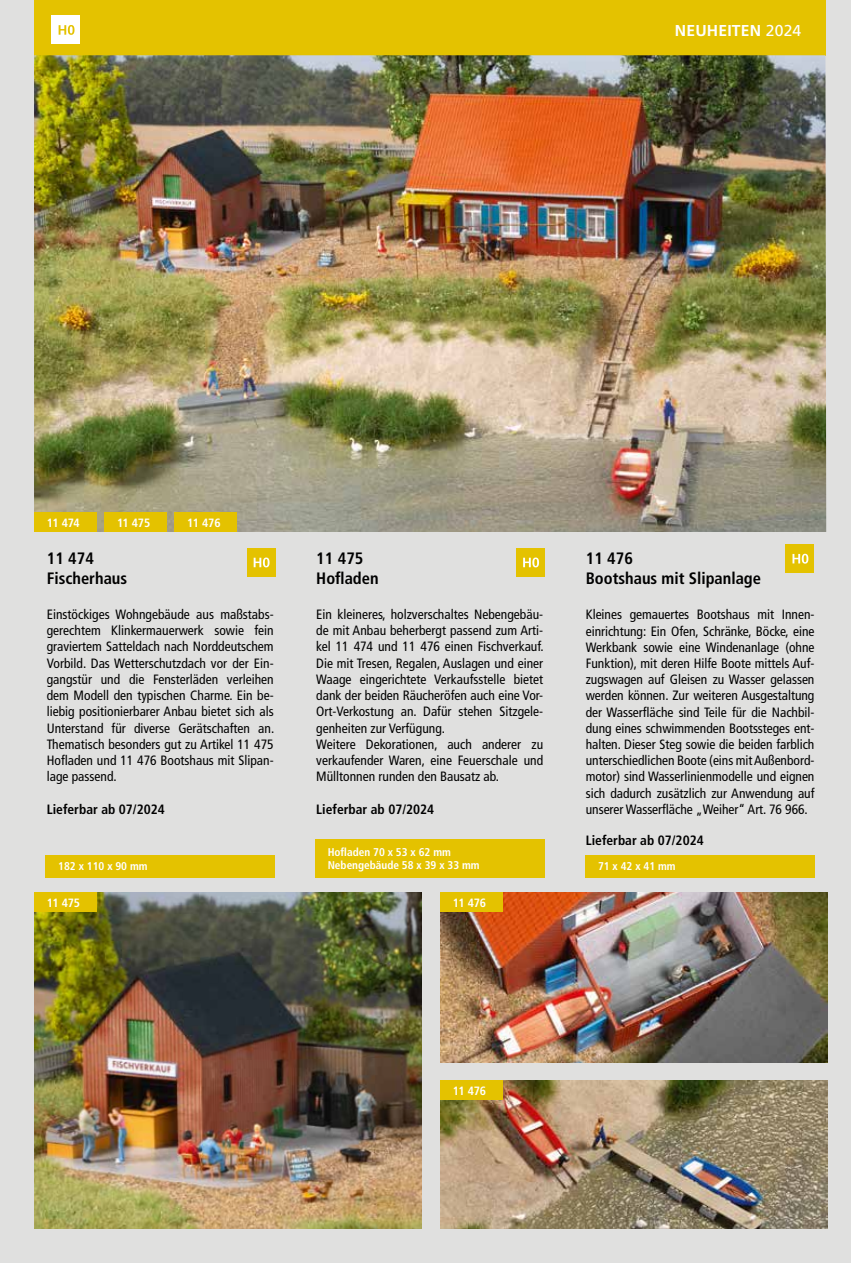
<style>
.page{position:relative;width:851px;height:1263px;background:#fff}
.page>*{position:absolute;margin:0;border:0;box-sizing:border-box;transform-origin:0 0}
.t1{font:700 condensed 16.5px/19.8px "Frutiger LT Com";color:#000}
.t2{font:700 15.75px "Frutiger LT Com";letter-spacing:.01em;color:#fff}
.t3{font:condensed 13.5px/16.2px "Frutiger LT Com";color:#000;text-align:justify}
.t4{font:700 condensed 13.5px "Frutiger LT Com";color:#000}
.t5{font:700 condensed 12px "Frutiger LT Com";letter-spacing:-.02em;color:#fff}
.t6{font:700 condensed 11.25px/13.5px "Frutiger LT Com";color:#fff}
.s1{font-weight:400}
</style>
<div class="page">
<div style="left:0;top:0;width:850px;height:1263px;background:#e0e0df"></div>
<div style="left:34px;top:0;width:791px;height:56px;background:#e4c200"></div>
<img style="left:34px;top:892px;width:387px;height:337px">
<div style="left:34px;top:892px;width:62px;height:20px;background:#e4c200"></div>
<img style="left:34px;top:55px;width:792px;height:477px">
<div style="left:45px;top:855px;width:230px;height:22px;background:#e4c200"></div>
<div style="left:247px;top:548px;width:28px;height:28px;background:#e4c200"></div>
<svg style="left:253px;top:557px;width:16px;height:10px"></svg>
<div style="left:52px;top:16px;width:28px;height:28px;background:#fff"></div>
<svg style="left:59px;top:25px;width:15px;height:10px"></svg>
<div style="left:516px;top:548px;width:28px;height:28px;background:#e4c200"></div>
<svg style="left:523px;top:557px;width:16px;height:10px"></svg>
<div style="left:785px;top:544px;width:29px;height:29px;background:#e4c200"></div>
<svg style="left:792px;top:554px;width:16px;height:10px"></svg>
<div style="left:34px;top:512px;width:62px;height:20px;background:#e4c200"></div>
<div style="left:104px;top:512px;width:62px;height:20px;background:#e4c200"></div>
<div style="left:174px;top:512px;width:63px;height:20px;background:#e4c200"></div>
<div style="left:585px;top:855px;width:229px;height:22px;background:#e4c200"></div>
<div style="left:315px;top:839px;width:229px;height:38px;background:#e4c200"></div>
<img style="left:440px;top:892px;width:387px;height:170px">
<div style="left:440px;top:892px;width:62px;height:20px;background:#e4c200"></div>
<img style="left:440px;top:1080px;width:387px;height:149px">
<div style="left:440px;top:1080px;width:62px;height:20px;background:#e4c200"></div>
<p class="t2" style="left:674px;top:21px;width:128px">NEUHEITEN <span class="s1">2024</span></p>
<p class="t5" style="left:47px;top:515px;width:35px">11 474</p>
<p class="t5" style="left:117px;top:515px;width:35px">11 475</p>
<p class="t5" style="left:187px;top:515px;width:35px">11 476</p>
<p class="t1" style="left:47px;top:548px;width:82px">11 474<br>Fischerhaus</p>
<p class="t3" style="left:47px;top:606px;width:229px">Einstöckiges Wohngebäude aus maßstabs&shy;gerechtem Klinkermauerwerk sowie fein graviertem Satteldach nach Norddeutschem Vorbild. Das Wetterschutzdach vor der Ein&shy;gangstür und die Fensterläden verleihen dem Modell den typischen Charme. Ein be&shy;liebig positionierbarer Anbau bietet sich als Unterstand für diverse Gerätschaften an.<br>Thematisch besonders gut zu Artikel 11 475<br>Hofladen und 11 476 Bootshaus mit Slipan&shy;lage passend.</p>
<p class="t4" style="left:47px;top:801px;width:119px">Lieferbar ab 07/2024</p>
<p class="t6" style="left:58px;top:860px;width:91px">182 x 110 x 90 mm</p>
<p class="t5" style="left:47px;top:895px;width:35px">11 475</p>
<p class="t1" style="left:316px;top:548px;width:64px">11 475<br>Hofladen</p>
<p class="t3" style="left:316px;top:606px;width:229px;text-align:left">Ein kleineres, holzverschaltes Nebengebäu&shy;de mit Anbau beherbergt passend zum Arti&shy;kel 11 474 und 11 476 einen Fischverkauf.<br>Die mit Tresen, Regalen, Auslagen und einer Waage eingerichtete Verkaufsstelle bietet dank der beiden Räucheröfen auch eine Vor-Ort-Verkostung an. Dafür stehen Sitzgele&shy;genheiten zur Verfügung.<br>Weitere Dekorationen, auch anderer zu verkaufender Waren, eine Feuerschale und Mülltonnen runden den Bausatz ab.</p>
<p class="t4" style="left:316px;top:801px;width:119px">Lieferbar ab 07/2024</p>
<p class="t6" style="left:327px;top:845px;width:153px">Hofladen 70 x 53 x 62 mm<br>Nebengebäude 58 x 39 x 33 mm</p>
<p class="t5" style="left:452px;top:895px;width:35px">11 476</p>
<p class="t1" style="left:585px;top:549px;width:177px">11 476<br>Bootshaus mit Slipanlage</p>
<p class="t3" style="left:585px;top:607px;width:230px">Kleines gemauertes Bootshaus mit Innen&shy;einrichtung: Ein Ofen, Schränke, Böcke, eine Werkbank sowie eine Windenanlage (ohne Funktion), mit deren Hilfe Boote mittels Auf&shy;zugswagen auf Gleisen zu Wasser gelassen werden können. Zur weiteren Ausgestaltung der Wasserfläche sind Teile für die Nachbil&shy;dung eines schwimmenden Bootssteges ent&shy;halten. Dieser Steg sowie die beiden farblich unterschiedlichen Boote (eins mit Außenbord&shy;motor) sind Wasserlinienmodelle und eignen sich dadurch zusätzlich zur Anwendung auf unserer Wasserfläche „Weiher“ Art. 76 966.</p>
<p class="t4" style="left:585px;top:832px;width:119px">Lieferbar ab 07/2024</p>
<p class="t6" style="left:598px;top:860px;width:79px">71 x 42 x 41 mm</p>
<p class="t5" style="left:452px;top:1083px;width:35px">11 476</p>
</div>
